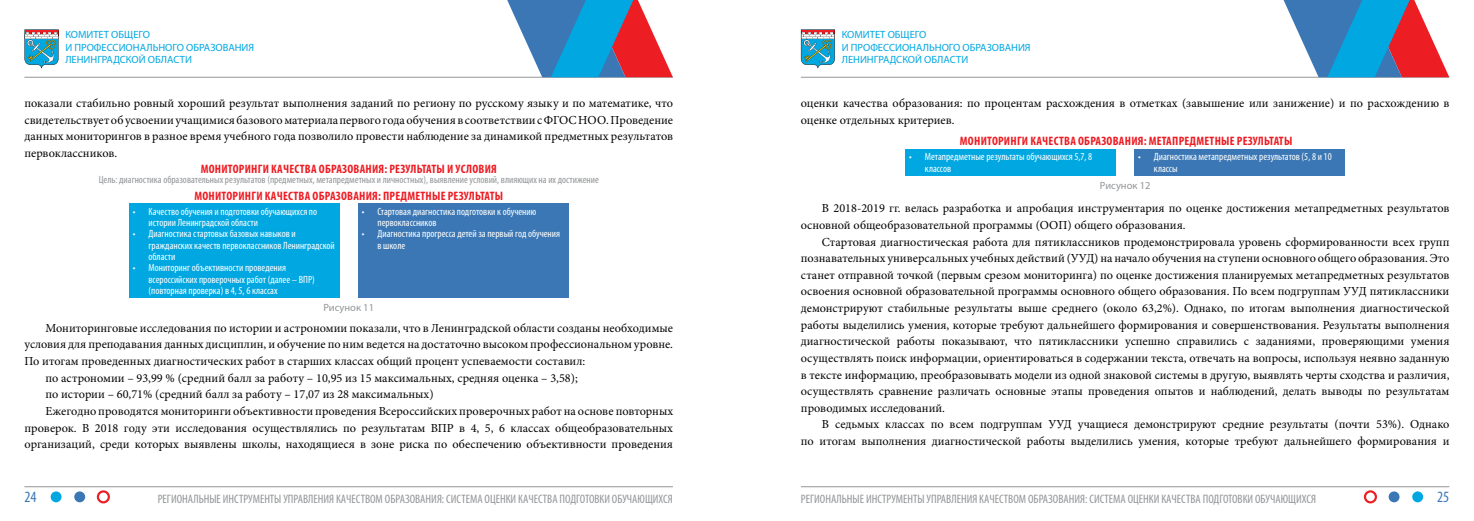
<style>
.page{position:relative;width:1474px;height:521px;background:#fff}
.page>*{position:absolute;margin:0;border:0;box-sizing:border-box;transform-origin:0 0}
.t1{font:condensed 15.75px "Myriad Pro";color:#3a77b4}
.t2{font:12.25px/16.6px "Minion Pro";color:#000;text-align:justify}
.t3{font:condensed 12.25px "Myriad Pro";color:#939598}
.t4{font:700 condensed 12.25px "Myriad Pro";letter-spacing:.02em;color:#ed1d24}
.t5{font:condensed 10.5px/11.4px "Myriad Pro";color:#fff}
.t6{font:10.5px/12.6px "Myriad Pro";color:#00a7e1}
.t7{font:condensed 10.5px "Myriad Pro";color:#939598}
.t8{font:10.5px "Myriad Pro";color:#939598}
</style>
<div class="page">
<hr style="left:801px;top:77px;width:648px;height:1px;background:#939598">
<hr style="left:25px;top:77px;width:648px;height:1px;background:#939598">
<hr style="left:801px;top:486px;width:648px;height:1px;background:#939598">
<hr style="left:25px;top:486px;width:648px;height:1px;background:#939598">
<svg style="left:1281px;top:0;width:168px;height:77px"></svg>
<svg style="left:505px;top:0;width:168px;height:77px"></svg>
<div style="left:1412px;top:491px;width:11px;height:11px;background:#00a7e1;border-radius:50%"></div>
<div style="left:51px;top:491px;width:11px;height:11px;background:#00a7e1;border-radius:50%"></div>
<div style="left:1388px;top:491px;width:11px;height:11px;background:#3a77b4;border-radius:50%"></div>
<div style="left:74px;top:491px;width:11px;height:11px;background:#3a77b4;border-radius:50%"></div>
<div style="left:1363px;top:490px;width:13px;height:13px;border:2px solid #ed1d24;border-radius:50%"></div>
<div style="left:97px;top:490px;width:13px;height:13px;border:2px solid #ed1d24;border-radius:50%"></div>
<svg style="left:801px;top:29px;width:34px;height:39px"></svg>
<svg style="left:25px;top:29px;width:33px;height:39px"></svg>
<div style="left:129px;top:203px;width:210px;height:95px;background:#00a7e1"></div>
<div style="left:358px;top:203px;width:210px;height:95px;background:#3a77b4"></div>
<div style="left:905px;top:149px;width:210px;height:26px;background:#00a7e1"></div>
<div style="left:1134px;top:149px;width:210px;height:26px;background:#3a77b4"></div>
<p class="t6" style="left:65px;top:28px;width:190px">КОМИТЕТ ОБЩЕГО<br>И ПРОФЕССИОНАЛЬНОГО ОБРАЗОВАНИЯ<br>ЛЕНИНГРАДСКОЙ ОБЛАСТИ</p>
<p class="t2" style="left:24px;top:95px;width:650px">показали стабильно ровный хороший результат выполнения заданий по региону по русскому языку и по математике, что свидетельствует об усвоении учащимися базового материала первого года обучения в соответствии с ФГОС НОО. Проведение данных мониторингов в разное время учебного года позволило провести наблюдение за динамикой предметных результатов первоклассников.</p>
<p class="t4" style="left:201px;top:162px;width:298px">МОНИТОРИНГИ КАЧЕСТВА ОБРАЗОВАНИЯ: РЕЗУЛЬТАТЫ И УСЛОВИЯ</p>
<p class="t7" style="left:99px;top:173px;width:501px">Цель: диагностика образовательных результатов (предметных, метапредметных и личностных), выявление условий, влияющих на их достижение</p>
<p class="t4" style="left:194px;top:188px;width:310px">МОНИТОРИНГИ КАЧЕСТВА ОБРАЗОВАНИЯ: ПРЕДМЕТНЫЕ РЕЗУЛЬТАТЫ</p>
<p class="t5" style="left:148px;top:205px;width:170px;text-indent:-16px">• Качество обучения и подготовки обучающихся по истории Ленинградской области</p>
<p class="t5" style="left:148px;top:228px;width:188px;text-indent:-16px">• Диагностика стартовых базовых навыков и гражданских качеств первоклассников Ленинградской области</p>
<p class="t5" style="left:148px;top:262px;width:168px;text-indent:-16px">• Мониторинг объективности проведения всероссийских проверочных работ (далее – ВПР) (повторная проверка) в 4, 5, 6 классах</p>
<p class="t5" style="left:377px;top:205px;width:160px;text-indent:-16px">• Стартовая диагностика подготовки к обучению первоклассников</p>
<p class="t5" style="left:377px;top:228px;width:184px;text-indent:-16px">• Диагностика прогресса детей за первый год обучения в школе</p>
<p class="t8" style="left:323px;top:301px;width:52px">Рисунок 11</p>
<p class="t2" style="left:46px;top:320px;width:629px">Мониторинговые исследования по истории и астрономии показали, что в Ленинградской области созданы необходимые</p>
<p class="t2" style="left:25px;top:336px;width:650px">условия для преподавания данных дисциплин, и обучение по ним ведется на достаточно высоком профессиональном уровне.</p>
<p class="t2" style="left:25px;top:353px;width:562px">По итогам проведенных диагностических работ в старших классах общий процент успеваемости составил:</p>
<p class="t2" style="left:46px;top:369px;width:534px">по астрономии – 93,99 % (средний балл за работу – 10,95 из 15 максимальных, средняя оценка – 3,58);</p>
<p class="t2" style="left:46px;top:386px;width:389px">по истории – 60,71% (средний балл за работу – 17,07 из 28 максимальных)</p>
<p class="t2" style="left:46px;top:403px;width:629px">Ежегодно проводятся мониторинги объективности проведения Всероссийских проверочных работ на основе повторных</p>
<p class="t2" style="left:25px;top:419px;width:650px">проверок. В 2018 году эти исследования осуществлялись по результатам ВПР в 4, 5, 6 классах общеобразовательных</p>
<p class="t2" style="left:25px;top:436px;width:650px">организаций, среди которых выявлены школы, находящиеся в зоне риска по обеспечению объективности проведения</p>
<p class="t6" style="left:841px;top:28px;width:190px">КОМИТЕТ ОБЩЕГО<br>И ПРОФЕССИОНАЛЬНОГО ОБРАЗОВАНИЯ<br>ЛЕНИНГРАДСКОЙ ОБЛАСТИ</p>
<p class="t2" style="left:801px;top:95px;width:650px">оценки качества образования: по процентам расхождения в отметках (завышение или занижение) и по расхождению в оценке отдельных критериев.</p>
<p class="t4" style="left:960px;top:134px;width:334px">МОНИТОРИНГИ КАЧЕСТВА ОБРАЗОВАНИЯ: МЕТАПРЕДМЕТНЫЕ РЕЗУЛЬТАТЫ</p>
<p class="t5" style="left:924px;top:151px;width:169px;text-indent:-16px">• Метапредметные результаты обучающихся 5,7, 8 классов</p>
<p class="t5" style="left:1153px;top:151px;width:179px;text-indent:-16px">• Диагностика метапредметных результатов (5, 8 и 10 классы</p>
<p class="t8" style="left:1099px;top:179px;width:52px">Рисунок 12</p>
<p class="t2" style="left:801px;top:200px;width:650px;text-indent:21px">В 2018-2019 гг. велась разработка и апробация инструментария по оценке достижения метапредметных результатов основной общеобразовательной программы (ООП) общего образования.</p>
<p class="t2" style="left:801px;top:233px;width:650px;text-indent:21px">Стартовая диагностическая работа для пятиклассников продемонстрировала уровень сформированности всех групп познавательных универсальных учебных действий (УУД) на начало обучения на ступени основного общего образования. Это станет отправной точкой (первым срезом мониторинга) по оценке достижения планируемых метапредметных результатов освоения основной образовательной программы основного общего образования. По всем подгруппам УУД пятиклассники демонстрируют стабильные результаты выше среднего (около 63,2%). Однако, по итогам выполнения диагностической работы выделились умения, которые требуют дальнейшего формирования и совершенствования. Результаты выполнения диагностической работы показывают, что пятиклассники успешно справились с заданиями, проверяющими умения осуществлять поиск информации, ориентироваться в содержании текста, отвечать на вопросы, используя неявно заданную в тексте информацию, преобразовывать модели из одной знаковой системы в другую, выявлять черты сходства и различия, осуществлять сравнение различать основные этапы проведения опытов и наблюдений, делать выводы по результатам проводимых исследований.</p>
<p class="t2" style="left:801px;top:416px;width:650px;text-align:right">В седьмых классах по всем подгруппам УУД учащиеся демонстрируют средние результаты (почти 53%). Однако<br>по итогам выполнения диагностической работы выделились умения, которые требуют дальнейшего формирования и</p>
<p class="t1" style="left:24px;top:487px;width:14px">24</p>
<p class="t1" style="left:1437px;top:487px;width:14px">25</p>
<p class="t3" style="left:158px;top:491px;width:516px">РЕГИОНАЛЬНЫЕ ИНСТРУМЕНТЫ УПРАВЛЕНИЯ КАЧЕСТВОМ ОБРАЗОВАНИЯ: СИСТЕМА ОЦЕНКИ КАЧЕСТВА ПОДГОТОВКИ ОБУЧАЮЩИХСЯ</p>
<p class="t3" style="left:801px;top:491px;width:516px">РЕГИОНАЛЬНЫЕ ИНСТРУМЕНТЫ УПРАВЛЕНИЯ КАЧЕСТВОМ ОБРАЗОВАНИЯ: СИСТЕМА ОЦЕНКИ КАЧЕСТВА ПОДГОТОВКИ ОБУЧАЮЩИХСЯ</p>
</div>
